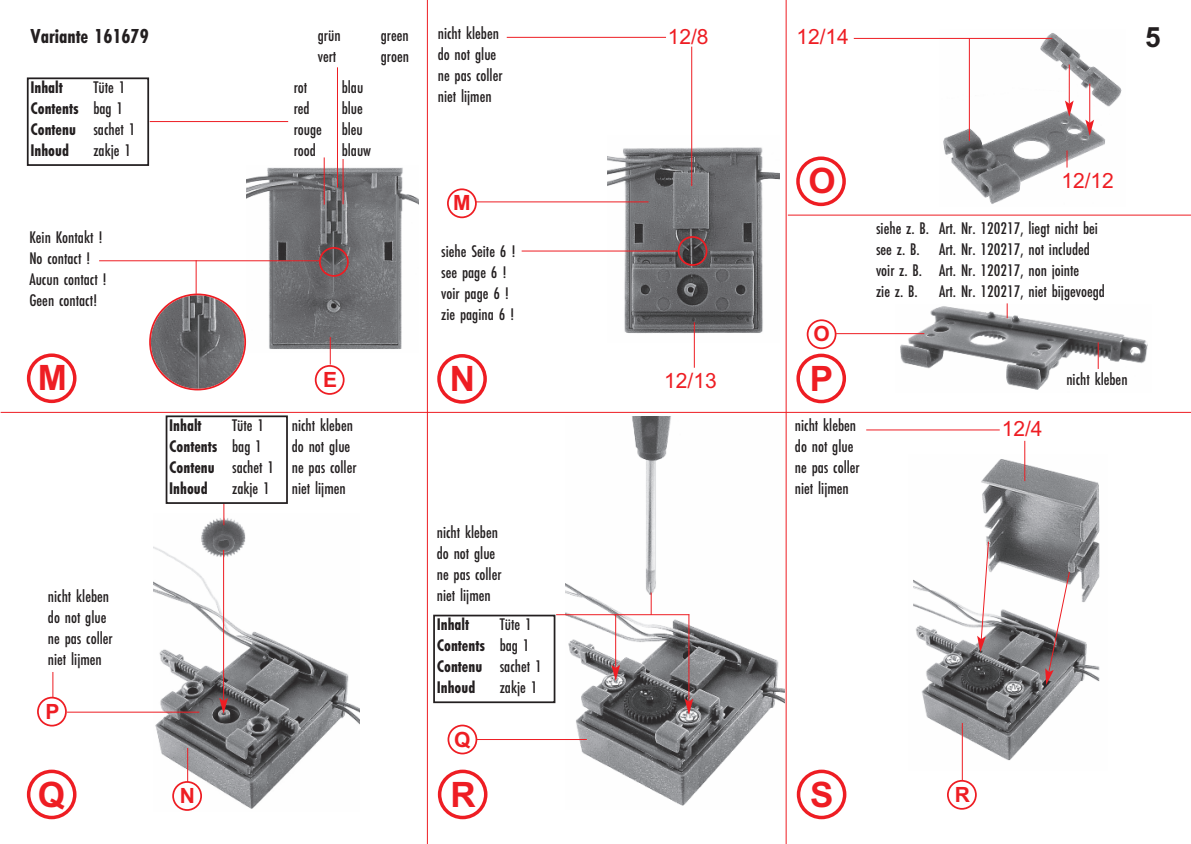
<style>
.page{position:relative;width:1191px;height:844px;background:#fff}
.page>*{position:absolute;margin:0;border:0;box-sizing:border-box;transform-origin:0 0}
.t1{font:700 35px "Arial";color:#ee1d23}
.t2{font:700 28px "Arial";color:#231f20}
.t3{font:21px "Arial";color:#ee1d23}
.t4{font:21px "Futura EF Bold Con";color:#231f20}
.t5{font:700 21px "Arial";color:#ee1d23}
.t6{font:17.5px/21px "Futura EF Medium Con";color:#231f20}
.t7{font:17.5px/21px "Futura EF Bold Con";color:#231f20}
.s1{font-family:"Futura EF Medium Con"}
</style>
<div class="page">
<hr style="left:427px;top:0;width:1px;height:843px;background:#ee1d23">
<hr style="left:785px;top:0;width:1px;height:843px;background:#ee1d23">
<hr style="left:1px;top:412px;width:1190px;height:1px;background:#ee1d23">
<hr style="left:788px;top:214px;width:403px;height:1px;background:#ee1d23">
<img style="left:154px;top:513px;width:206px;height:298px">
<img style="left:565px;top:416px;width:219px;height:390px">
<img style="left:913px;top:454px;width:187px;height:316px">
<img style="left:607px;top:136px;width:172px;height:206px">
<img style="left:246px;top:165px;width:172px;height:184px">
<hr style="left:694px;top:322px;width:1px;height:45px;background:#ee1d23">
<hr style="left:196px;top:260px;width:1px;height:34px;background:#ee1d23">
<hr style="left:337px;top:67px;width:1px;height:120px;background:#ee1d23">
<hr style="left:324px;top:157px;width:1px;height:48px;background:#ee1d23">
<hr style="left:342px;top:159px;width:1px;height:45px;background:#ee1d23">
<hr style="left:99px;top:260px;width:221px;height:1px;background:#ee1d23">
<hr style="left:150px;top:121px;width:138px;height:1px;background:#ee1d23">
<svg style="left:319px;top:247px;width:30px;height:30px"></svg>
<svg style="left:677px;top:236px;width:30px;height:30px"></svg>
<svg style="left:149px;top:293px;width:97px;height:97px"></svg>
<svg style="left:27px;top:353px;width:49px;height:50px"></svg>
<svg style="left:437px;top:354px;width:50px;height:49px"></svg>
<svg style="left:796px;top:156px;width:50px;height:50px"></svg>
<svg style="left:27px;top:769px;width:49px;height:50px"></svg>
<svg style="left:438px;top:769px;width:49px;height:50px"></svg>
<svg style="left:796px;top:769px;width:50px;height:50px"></svg>
<svg style="left:315px;top:337px;width:29px;height:58px"></svg>
<hr style="left:475px;top:201px;width:173px;height:1px;background:#ee1d23">
<hr style="left:507px;top:37px;width:159px;height:1px;background:#ee1d23">
<svg style="left:447px;top:188px;width:30px;height:30px"></svg>
<hr style="left:691px;top:47px;width:1px;height:139px;background:#ee1d23">
<img style="left:939px;top:33px;width:183px;height:171px">
<hr style="left:853px;top:38px;width:199px;height:1px;background:#ee1d23">
<hr style="left:969px;top:38px;width:1px;height:103px;background:#ee1d23">
<svg style="left:1066px;top:150px;width:1px;height:17px"></svg>
<hr style="left:1024px;top:440px;width:1px;height:41px;background:#ee1d23">
<hr style="left:1068px;top:65px;width:1px;height:39px;background:#ee1d23">
<svg style="left:1065px;top:100px;width:8px;height:17px"></svg>
<hr style="left:1089px;top:84px;width:1px;height:39px;background:#ee1d23">
<svg style="left:1085px;top:120px;width:9px;height:16px"></svg>
<img style="left:895px;top:303px;width:253px;height:87px">
<hr style="left:836px;top:333px;width:88px;height:1px;background:#ee1d23">
<svg style="left:1006px;top:303px;width:1px;height:15px"></svg>
<svg style="left:1097px;top:342px;width:1px;height:27px"></svg>
<svg style="left:172px;top:780px;width:30px;height:30px"></svg>
<svg style="left:796px;top:319px;width:50px;height:84px"></svg>
<svg style="left:223px;top:504px;width:1px;height:21px"></svg>
<hr style="left:187px;top:747px;width:1px;height:34px;background:#ee1d23">
<hr style="left:962px;top:722px;width:1px;height:58px;background:#ee1d23">
<hr style="left:67px;top:711px;width:132px;height:1px;background:#ee1d23">
<hr style="left:476px;top:738px;width:111px;height:1px;background:#ee1d23">
<hr style="left:223px;top:549px;width:1px;height:151px;background:#ee1d23">
<svg style="left:219px;top:697px;width:9px;height:16px"></svg>
<svg style="left:37px;top:672px;width:30px;height:54px"></svg>
<hr style="left:556px;top:614px;width:133px;height:1px;background:#ee1d23">
<svg style="left:651px;top:592px;width:1px;height:22px"></svg>
<hr style="left:615px;top:614px;width:1px;height:53px;background:#ee1d23">
<svg style="left:611px;top:664px;width:9px;height:16px"></svg>
<hr style="left:688px;top:614px;width:1px;height:87px;background:#ee1d23">
<svg style="left:684px;top:698px;width:9px;height:16px"></svg>
<svg style="left:447px;top:724px;width:30px;height:30px"></svg>
<svg style="left:947px;top:779px;width:29px;height:30px"></svg>
<svg style="left:1045px;top:571px;width:25px;height:113px"></svg>
<svg style="left:977px;top:540px;width:12px;height:112px"></svg>
<hr style="left:521px;top:250px;width:157px;height:1px;background:#ee1d23">
<hr style="left:866px;top:429px;width:133px;height:1px;background:#ee1d23">
<div style="left:27px;top:77px;width:122px;height:89px;border:2px solid #231f20"></div>
<div style="left:166px;top:415px;width:122px;height:89px;border:2px solid #231f20"></div>
<div style="left:433px;top:614px;width:122px;height:89px;border:2px solid #231f20"></div>
<p class="t4" style="left:31px;top:28px;width:120px">Variante 161679</p>
<p class="t7" style="left:30px;top:78px;width:34px">Inhalt</p>
<p class="t6" style="left:93px;top:78px;width:33px">Tüte 1</p>
<p class="t7" style="left:30px;top:99px;width:106px">Contents <span class="s1">bag 1<br></span>Contenu <span class="s1">sachet 1<br></span>Inhoud</p>
<p class="t6" style="left:93px;top:141px;width:39px">zakje 1</p>
<p class="t6" style="left:29px;top:228px;width:79px">Kein Kontakt !<br>No contact !<br>Aucun contact !<br>Geen contact!</p>
<p class="t6" style="left:318px;top:26px;width:24px">grün</p>
<p class="t6" style="left:381px;top:26px;width:29px">green</p>
<p class="t6" style="left:318px;top:47px;width:20px">vert</p>
<p class="t6" style="left:381px;top:47px;width:30px">groen</p>
<p class="t6" style="left:342px;top:78px;width:31px">blau blue bleu blauw</p>
<p class="t6" style="left:294px;top:78px;width:30px">rot red rouge rood</p>
<p class="t6" style="left:438px;top:23px;width:66px">nicht kleben do not glue ne pas coller niet lijmen</p>
<p class="t5" style="left:453px;top:191px;width:19px">M</p>
<p class="t6" style="left:441px;top:242px;width:76px">siehe Seite 6 ! see page 6 ! voir page 6 ! zie pagina 6 !</p>
<h1 class="t1" style="left:38px;top:357px;width:31px">M</h1>
<h1 class="t1" style="left:450px;top:358px;width:27px">N</h1>
<p class="t5" style="left:323px;top:367px;width:16px">E</p>
<p class="t3" style="left:668px;top:24px;width:42px">12/8</p>
<p class="t3" style="left:664px;top:368px;width:54px">12/13</p>
<p class="t3" style="left:796px;top:24px;width:54px">12/14</p>
<h1 class="t1" style="left:808px;top:161px;width:29px">O</h1>
<p class="t5" style="left:813px;top:322px;width:18px">O</p>
<h1 class="t1" style="left:810px;top:358px;width:25px">P</h1>
<p class="t6" style="left:48px;top:586px;width:66px">nicht kleben do not glue ne pas coller niet lijmen</p>
<p class="t5" style="left:46px;top:699px;width:16px">P</p>
<p class="t7" style="left:169px;top:416px;width:34px">Inhalt</p>
<p class="t6" style="left:232px;top:416px;width:33px">Tüte 1</p>
<p class="t7" style="left:169px;top:437px;width:106px">Contents <span class="s1">bag 1<br></span>Contenu <span class="s1">sachet 1<br></span>Inhoud</p>
<p class="t6" style="left:232px;top:479px;width:39px">zakje 1</p>
<p class="t6" style="left:292px;top:416px;width:66px">nicht kleben do not glue ne pas coller niet lijmen</p>
<p class="t6" style="left:795px;top:416px;width:66px">nicht kleben do not glue ne pas coller niet lijmen</p>
<p class="t6" style="left:437px;top:523px;width:66px">nicht kleben do not glue ne pas coller niet lijmen</p>
<p class="t7" style="left:437px;top:615px;width:34px">Inhalt</p>
<p class="t6" style="left:500px;top:615px;width:33px">Tüte 1</p>
<p class="t7" style="left:437px;top:636px;width:106px">Contents <span class="s1">bag 1<br></span>Contenu <span class="s1">sachet 1<br></span>Inhoud</p>
<p class="t6" style="left:500px;top:678px;width:39px">zakje 1</p>
<p class="t5" style="left:454px;top:727px;width:18px">Q</p>
<h1 class="t1" style="left:38px;top:773px;width:29px">Q</h1>
<h1 class="t1" style="left:450px;top:773px;width:27px">R</h1>
<h1 class="t1" style="left:810px;top:773px;width:25px">S</h1>
<p class="t5" style="left:180px;top:783px;width:17px">N</p>
<p class="t3" style="left:1061px;top:168px;width:54px">12/12</p>
<p class="t6" style="left:876px;top:219px;width:230px">siehe z. B. Art. Nr. 120217, liegt nicht bei see z. B. Art. Nr. 120217, not included voir z. B. Art. Nr. 120217, non jointe<br>zie z. B. Art. Nr. 120217, niet bijgevoegd</p>
<p class="t3" style="left:1001px;top:416px;width:42px">12/4</p>
<p class="t6" style="left:1066px;top:369px;width:63px">nicht kleben</p>
<p class="t5" style="left:955px;top:782px;width:17px">R</p>
<h2 class="t2" style="left:1145px;top:21px;width:17px">5</h2>
</div>
